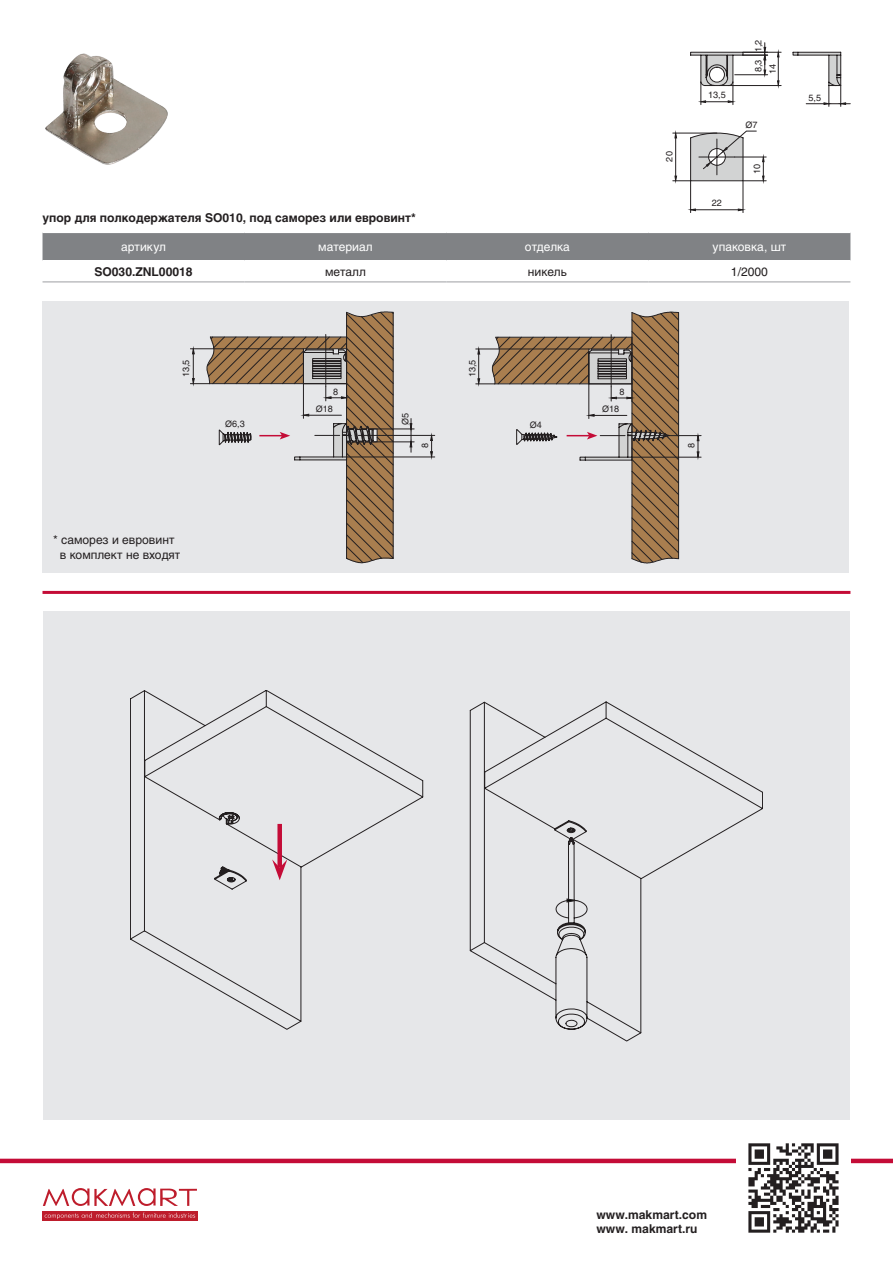
<style>
.page{position:relative;width:893px;height:1263px;background:#fff}
.page>*{position:absolute;margin:0;border:0;box-sizing:border-box;transform-origin:0 0}
.артикулы{font:700 12px/14.4px "Helios";color:#231f20}
.артикулы-2{font:12px "Helios";color:#231f20}
.t1{font:12px "Helios";color:#fff}
.схемы{font:9px "Helios";color:#231f20}
.схемы-2{font:9px "Arial";color:#231f20}
.s1{font-family:"Helios"}
.s2{font-family:"Arial"}
</style>
<div class="page">
<div style="left:42px;top:1211px;width:156px;height:10px;background:#be1d2c"></div>
<svg style="left:45px;top:1212px;width:150px;height:7px"></svg>
<svg style="left:43px;top:1188px;width:154px;height:18px"></svg>
<hr style="left:0;top:1159px;width:893px;height:4px;background:#c40c37">
<img style="left:737px;top:1143px;width:113px;height:90px">
<div style="left:43px;top:302px;width:806px;height:271px;background:#e6e7e9"></div>
<div style="left:43px;top:611px;width:807px;height:509px;background:#e6e7e9"></div>
<div style="left:43px;top:233px;width:807px;height:27px;background:#808285"></div>
<hr style="left:43px;top:281px;width:201px;height:1px;background:#a8a9ad">
<hr style="left:244px;top:281px;width:202px;height:1px;background:#a8a9ad">
<hr style="left:446px;top:281px;width:202px;height:1px;background:#a8a9ad">
<hr style="left:648px;top:281px;width:202px;height:1px;background:#a8a9ad">
<hr style="left:43px;top:591px;width:807px;height:3px;background:#c40c37">
<img style="left:45px;top:54px;width:123px;height:111px">
<hr style="left:690px;top:181px;width:1px;height:32px;background:#231f20">
<hr style="left:743px;top:181px;width:1px;height:32px;background:#231f20">
<hr style="left:695px;top:209px;width:43px;height:1px;background:#231f20">
<svg style="left:690px;top:208px;width:6px;height:3px"></svg>
<svg style="left:738px;top:208px;width:6px;height:3px"></svg>
<svg style="left:673px;top:43px;width:177px;height:139px"></svg>
<hr style="left:347px;top:457px;width:88px;height:1px;background:#231f20">
<hr style="left:383px;top:435px;width:52px;height:1px;background:#231f20">
<svg style="left:430px;top:435px;width:3px;height:23px"></svg>
<hr style="left:377px;top:429px;width:37px;height:1px;background:#231f20">
<hr style="left:377px;top:442px;width:37px;height:1px;background:#231f20">
<svg style="left:409px;top:419px;width:4px;height:33px"></svg>
<hr style="left:632px;top:457px;width:69px;height:1px;background:#231f20">
<hr style="left:669px;top:435px;width:32px;height:1px;background:#231f20">
<svg style="left:696px;top:435px;width:4px;height:23px"></svg>
<svg style="left:130px;top:690px;width:633px;height:351px"></svg>
<svg style="left:566px;top:898px;width:11px;height:5px"></svg>
<div style="left:277px;top:824px;width:5px;height:44px;background:#c40c37"></div>
<svg style="left:272px;top:859px;width:15px;height:21px"></svg>
<svg style="left:190px;top:312px;width:204px;height:251px"></svg>
<svg style="left:476px;top:312px;width:203px;height:251px"></svg>
<p class="схемы" style="left:753px;top:52px;width:14px;rotate:-90deg">1,2</p>
<p class="схемы" style="left:753px;top:72px;width:14px;rotate:-90deg">8,3</p>
<p class="схемы" style="left:767px;top:74px;width:12px;rotate:-90deg">14</p>
<p class="артикулы" style="left:43px;top:211px;width:375px">упор для полкодержателя SO010, под саморез или евровинт*</p>
<p class="схемы" style="left:664px;top:162px;width:12px;rotate:-90deg">20</p>
<p class="схемы" style="left:708px;top:90px;width:19px">13,5</p>
<p class="схемы" style="left:808px;top:93px;width:14px">5,5</p>
<p class="схемы-2" style="left:745px;top:119px;width:14px">Ø<span class="s1">7</span></p>
<p class="схемы" style="left:712px;top:198px;width:12px">22</p>
<p class="схемы" style="left:751px;top:174px;width:12px;rotate:-90deg">10</p>
<p class="t1" style="left:121px;top:240px;width:46px">артикул</p>
<p class="t1" style="left:318px;top:240px;width:56px">материал</p>
<p class="t1" style="left:525px;top:240px;width:47px">отделка</p>
<p class="t1" style="left:713px;top:240px;width:75px">упаковка, шт</p>
<p class="артикулы" style="left:94px;top:264px;width:100px">SO030.ZNL00018</p>
<p class="артикулы-2" style="left:325px;top:264px;width:42px">металл</p>
<p class="артикулы-2" style="left:528px;top:264px;width:41px">никель</p>
<p class="артикулы-2" style="left:731px;top:264px;width:39px">1/2000</p>
<p class="схемы" style="left:180px;top:377px;width:19px;rotate:-90deg">13,5</p>
<p class="артикулы-2" style="left:53px;top:533px;width:123px">* саморез и евровинт</p>
<p class="артикулы-2" style="left:60px;top:547px;width:122px">в комплект не входят</p>
<p class="схемы" style="left:333px;top:386px;width:7px">8</p>
<p class="схемы" style="left:467px;top:377px;width:19px;rotate:-90deg">13,5</p>
<p class="схемы" style="left:316px;top:403px;width:19px"><span class="s2">Ø</span>18</p>
<p class="схемы" style="left:225px;top:419px;width:21px"><span class="s2">Ø</span>6,3</p>
<p class="схемы-2" style="left:400px;top:425px;width:14px;rotate:-90deg">Ø<span class="s1">5</span></p>
<p class="схемы-2" style="left:530px;top:419px;width:14px">Ø<span class="s1">4</span></p>
<p class="схемы" style="left:419px;top:448px;width:7px;rotate:-90deg">8</p>
<p class="схемы" style="left:620px;top:386px;width:7px">8</p>
<p class="схемы" style="left:602px;top:403px;width:19px"><span class="s2">Ø</span>18</p>
<p class="схемы" style="left:686px;top:448px;width:7px;rotate:-90deg">8</p>
<p class="артикулы" style="left:596px;top:1207px;width:112px">www.makmart.com www. makmart.ru</p>
</div>
